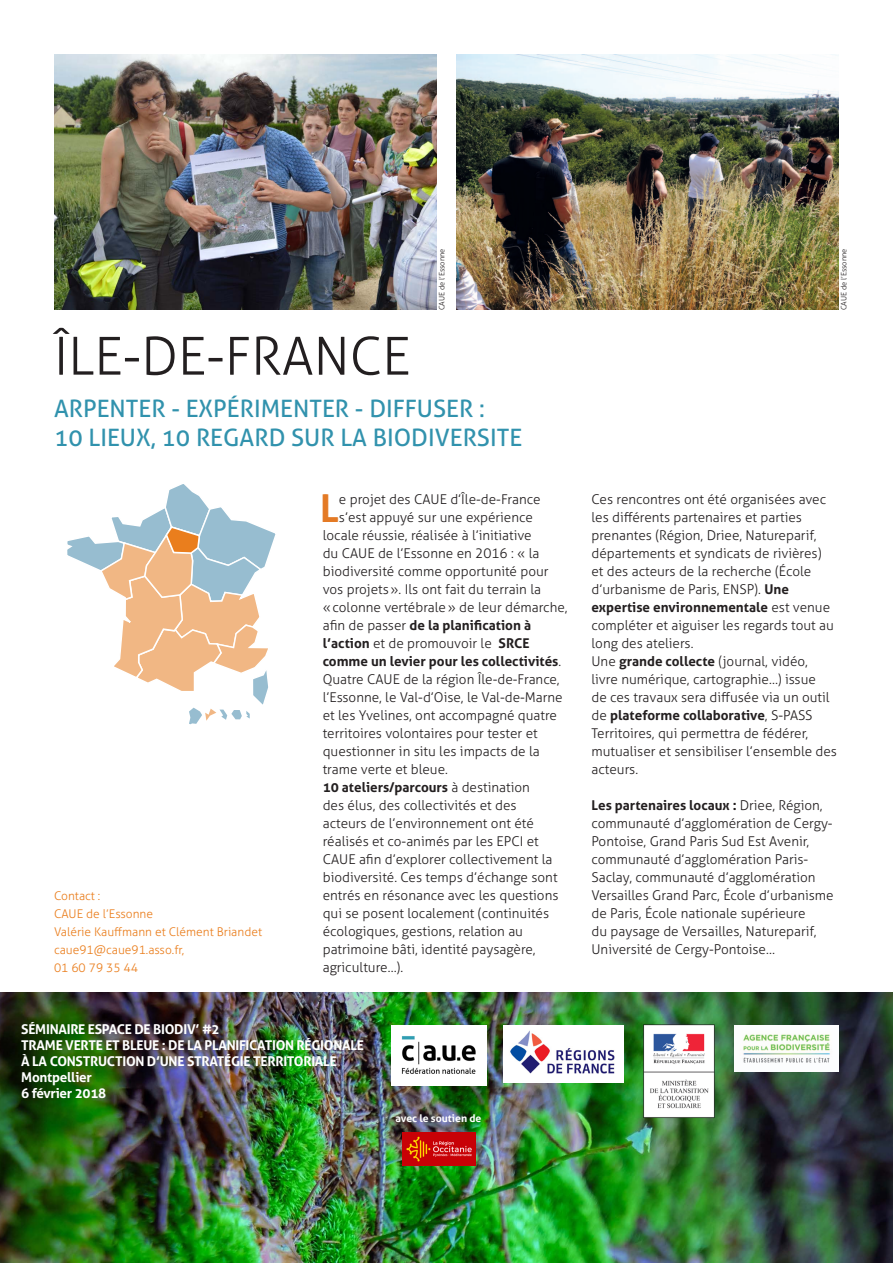
<style>
.page{position:relative;width:893px;height:1263px;background:#fff}
.page>*{position:absolute;margin:0;border:0;box-sizing:border-box;transform-origin:0 0}
.t1{font:300 52.5px "Aller";color:#231f20}
.t2{font:700 38.4px "Aller";color:#e47a25}
.t3{font:24px "Aller";color:#3192ad}
.t4{font:300 13.5px/18px "Aller";color:#231f20}
.t5{font:700 13.5px "Aller";letter-spacing:-.02em;color:#fff}
.t6{font:700 13.5px "Aller";color:#231f20}
.titres_rubriques{font:300 12px/18px "Aller";color:#ea7e1d}
.t7{font:700 10.5px "Aller";color:#fff}
.t8{font:300 7.5px "Aller";color:#231f20}
.s1{font-weight:300}
.s2{font-weight:700}
</style>
<div class="page">
<svg style="left:67px;top:484px;width:209px;height:240px"></svg>
<hr style="left:189px;top:705px;width:61px;height:1px;background:#fff">
<img style="left:54px;top:54px;width:383px;height:255px">
<img style="left:456px;top:54px;width:383px;height:255px">
<img style="left:0;top:993px;width:893px;height:270px">
<img style="left:734px;top:1025px;width:105px;height:46px">
<img style="left:641px;top:1022px;width:76px;height:97px">
<img style="left:504px;top:1025px;width:120px;height:57px">
<img style="left:402px;top:1133px;width:73px;height:32px">
<img style="left:391px;top:1025px;width:95px;height:60px">
<p class="t8" style="left:437px;top:310px;width:63px;rotate:-90deg">CAUE de l’Essonne</p>
<p class="t8" style="left:839px;top:310px;width:63px;rotate:-90deg">CAUE de l’Essonne</p>
<p class="t1" style="left:54px;top:324px;width:358px">ÎLE-DE-FRANCE</p>
<p class="t3" style="left:54px;top:394px;width:432px">ARPENTER - EXPÉRIMENTER - DIFFUSER :</p>
<p class="t3" style="left:54px;top:423px;width:470px">10 LIEUX, 10 REGARD SUR LA BIODIVERSITE</p>
<p class="titres_rubriques" style="left:54px;top:887px;width:48px">Contact :</p>
<p class="titres_rubriques" style="left:54px;top:905px;width:101px">CAUE de l’Essonne</p>
<p class="titres_rubriques" style="left:54px;top:923px;width:210px">Valérie Kauffmann et Clément Briandet caue91@caue91.asso.fr,</p>
<p class="titres_rubriques" style="left:54px;top:959px;width:85px">01 60 79 35 44</p>
<p class="t2" style="left:320px;top:485px;width:20px">L</p>
<p class="t4" style="left:339px;top:490px;width:203px">e projet des CAUE d’Île-de-France</p>
<p class="t4" style="left:339px;top:508px;width:195px">s’est appuyé sur une expérience</p>
<p class="t4" style="left:323px;top:526px;width:210px">locale réussie, réalisée à l’initiative</p>
<p class="t4" style="left:323px;top:544px;width:218px">du CAUE de l’Essonne en 2016 : « la</p>
<p class="t4" style="left:323px;top:562px;width:227px">biodiversité comme opportunité pour</p>
<p class="t4" style="left:323px;top:580px;width:220px">vos projets». Ils ont fait du terrain la</p>
<p class="t4" style="left:323px;top:598px;width:246px">«colonne vertébrale» de leur démarche,</p>
<p class="t6" style="left:323px;top:617px;width:210px"><span class="s1">afin de passer</span> de la planification à</p>
<p class="t4" style="left:323px;top:634px;width:208px"><span class="s2">l’action</span> et de promouvoir le <span class="s2">SRCE</span></p>
<p class="t6" style="left:323px;top:653px;width:240px">comme un levier pour les collectivités<span class="s1">.</span></p>
<p class="t4" style="left:323px;top:670px;width:241px">Quatre CAUE de la région Île-de-France, l’Essonne, le Val-d’Oise, le Val-de-Marne et les Yvelines, ont accompagné quatre territoires volontaires pour tester et questionner in situ les impacts de la trame verte et bleue.</p>
<p class="t4" style="left:323px;top:778px;width:237px"><span class="s2">10 ateliers/parcours</span> à destination<br>des élus, des collectivités et des acteurs de l’environnement ont été réalisés et co-animés par les EPCI et CAUE afin d’explorer collectivement la biodiversité. Ces temps d’échange sont entrés en résonance avec les questions qui se posent localement (continuités écologiques, gestions, relation au patrimoine bâti, identité paysagère, agriculture…).</p>
<p class="t5" style="left:21px;top:1020px;width:200px">SÉMINAIRE ESPACE DE BIODIV’ #2</p>
<p class="t5" style="left:21px;top:1036px;width:344px">TRAME VERTE ET BLEUE : DE LA PLANIFICATION RÉGIONALE</p>
<p class="t5" style="left:21px;top:1053px;width:317px">À LA CONSTRUCTION D’UNE STRATÉGIE TERRITORIALE</p>
<p class="t5" style="left:21px;top:1069px;width:72px">Montpellier</p>
<p class="t5" style="left:21px;top:1085px;width:87px">6 février 2018</p>
<p class="t7" style="left:395px;top:1111px;width:87px">avec le soutien de</p>
<p class="t4" style="left:591px;top:490px;width:244px">Ces rencontres ont été organisées avec les différents partenaires et parties prenantes (Région, Driee, Natureparif, départements et syndicats de rivières) et des acteurs de la recherche (École d’urbanisme de Paris, ENSP). <span class="s2">Une expertise environnementale</span> est venue compléter et aiguiser les regards tout au long des ateliers.</p>
<p class="t4" style="left:591px;top:652px;width:247px">Une <span class="s2">grande collecte</span> (journal, vidéo, livre numérique, cartographie…) issue<br>de ces travaux sera diffusée via un outil de <span class="s2">plateforme collaborative</span>, S-PASS Territoires, qui permettra de fédérer, mutualiser et sensibiliser l’ensemble des acteurs.</p>
<p class="t4" style="left:591px;top:796px;width:244px"><span class="s2">Les partenaires locaux :</span> Driee, Région, communauté d’agglomération de Cergy-Pontoise, Grand Paris Sud Est Avenir, communauté d’agglomération Paris-Saclay, communauté d’agglomération Versailles Grand Parc, École d’urbanisme de Paris, École nationale supérieure<br>du paysage de Versailles, Natureparif, Université de Cergy-Pontoise…</p>
</div>
